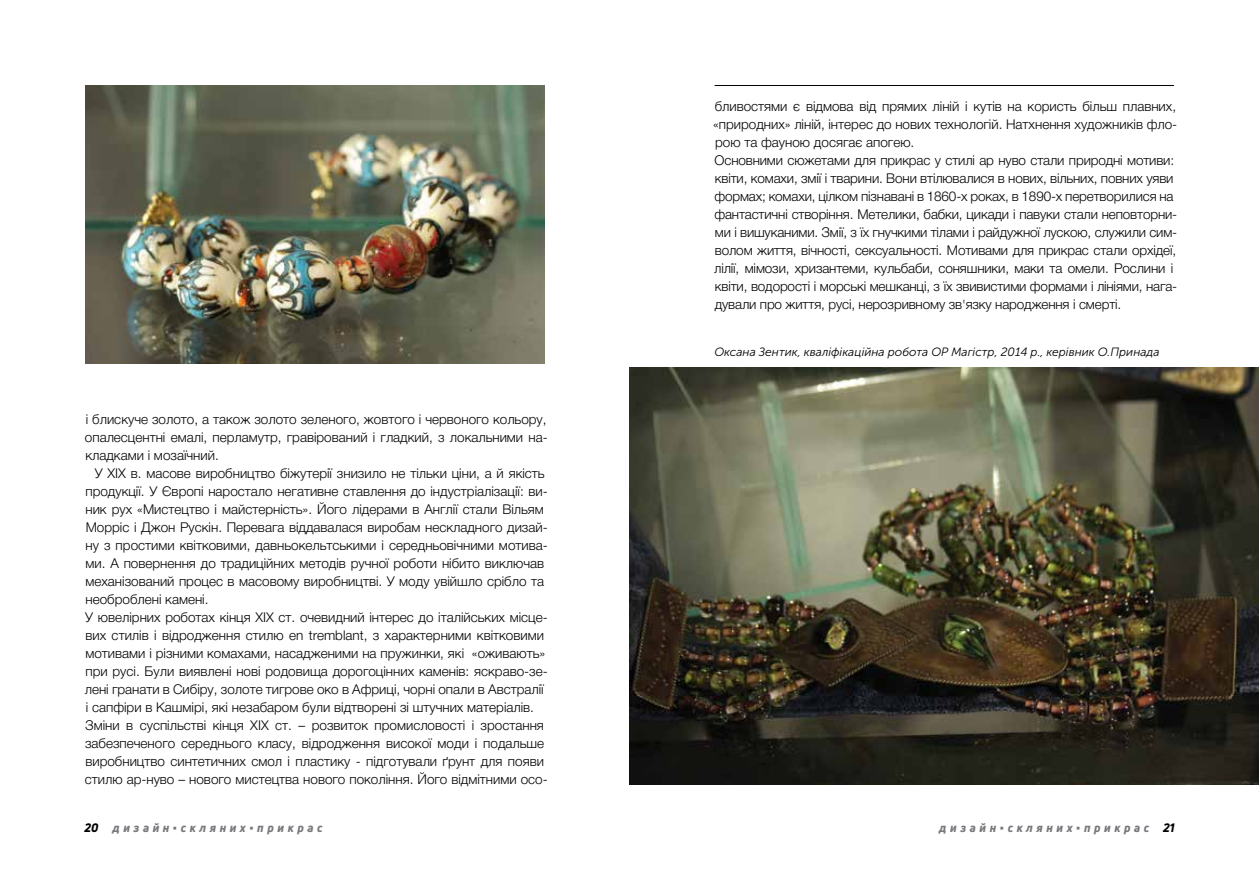
<style>
.page{position:relative;width:1259px;height:893px;background:#fff}
.page>*{position:absolute;margin:0;border:0;box-sizing:border-box;transform-origin:0 0}
.t1{font:300 13.5px/18px "Helvetica Neue Cyr";color:#000}
.t2{font:italic 12px "Museo Sans Cyrl 300";color:#000}
.t3{font:italic 800 12px "Uni Neue";letter-spacing:.3em;color:#77787b}
.s1{color:#000}
.s2{font-family:"Calibri";font-weight:400;font-style:normal}
</style>
<div class="page">
<hr style="left:714px;top:85px;width:460px;height:1px;background:#000">
<img style="left:85px;top:85px;width:459px;height:279px">
<img style="left:629px;top:368px;width:630px;height:416px">
<p class="t1" style="left:85px;top:410px;width:464px;text-align:justify">і блискуче золото, а також золото зеленого, жовтого і червоного кольору, опалесцентні емалі, перламутр, гравірований і гладкий, з локальними на&shy;кладками і мозаїчний.</p>
<p class="t1" style="left:85px;top:464px;width:464px;text-indent:10px">У XIX в. масове виробництво біжутерії знизило не тільки ціни, а й якість продукції. У Європі наростало негативне ставлення до індустріалізації: ви&shy;ник рух «Мистецтво і майстерність». Його лідерами в Англії стали Вільям Морріс і Джон Рускін. Перевага віддавалася виробам нескладного дизай&shy;ну з простими квітковими, давньокельтськими і середньовічними мотива&shy;ми. А повернення до традиційних методів ручної роботи нібито виключав механізований процес в масовому виробництві. У моду увійшло срібло та необроблені камені.<br>У ювелірних роботах кінця XIX ст. очевидний інтерес до італійських місце&shy;вих стилів і відродження стилю en tremblant, з характерними квітковими мотивами і різними комахами, насадженими на пружинки, які «оживають» при русі. Були виявлені нові родовища дорогоцінних каменів: яскраво-зе&shy;лені гранати в Сибіру, золоте тигрове око в Африці, чорні опали в Австралії і сапфіри в Кашмірі, які незабаром були відтворені зі штучних матеріалів.<br>Зміни в суспільстві кінця XIX ст. – розвиток промисловості і зростання забезпеченого середнього класу, відродження високої моди і подальше виробництво синтетичних смол і пластику - підготували ґрунт для появи стилю ар-нуво – нового мистецтва нового покоління. Його відмітними осо-</p>
<p class="t1" style="left:713px;top:98px;width:465px">бливостями є відмова від прямих ліній і кутів на користь більш плавних, «природних» ліній, інтерес до нових технологій. Натхнення художників фло&shy;рою та фауною досягає апогею.<br>Основними сюжетами для прикрас у стилі ар нуво стали природні мотиви: квіти, комахи, змії і тварини. Вони втілювалися в нових, вільних, повних уяви формах; комахи, цілком пізнавані в 1860-х роках, в 1890-х перетворилися на фантастичні створіння. Метелики, бабки, цикади і павуки стали неповторни&shy;ми і вишуканими. Змії, з їх гнучкими тілами і райдужної лускою, служили сим&shy;волом життя, вічності, сексуальності. Мотивами для прикрас стали орхідеї, лілії, мімози, хризантеми, кульбаби, соняшники, маки та омели. Рослини і квіти, водорості і морські мешканці, з їх звивистими формами і лініями, нага&shy;дували про життя, русі, нерозривному зв'язку народження і смерті.</p>
<p class="t2" style="left:714px;top:345px;width:447px">Оксана Зентик, кваліфікаційна робота ОР Магістр, 2014 р., керівник О.Принада</p>
<p class="t3" style="left:84px;top:819px;width:239px"><span class="s1">20</span> дизайн<span class="s2">▪</span>скляних<span class="s2">▪</span>прикрас</p>
<p class="t3" style="left:939px;top:819px;width:237px">дизайн<span class="s2">▪</span>скляних<span class="s2">▪</span>прикрас <span class="s1">21</span></p>
</div>
